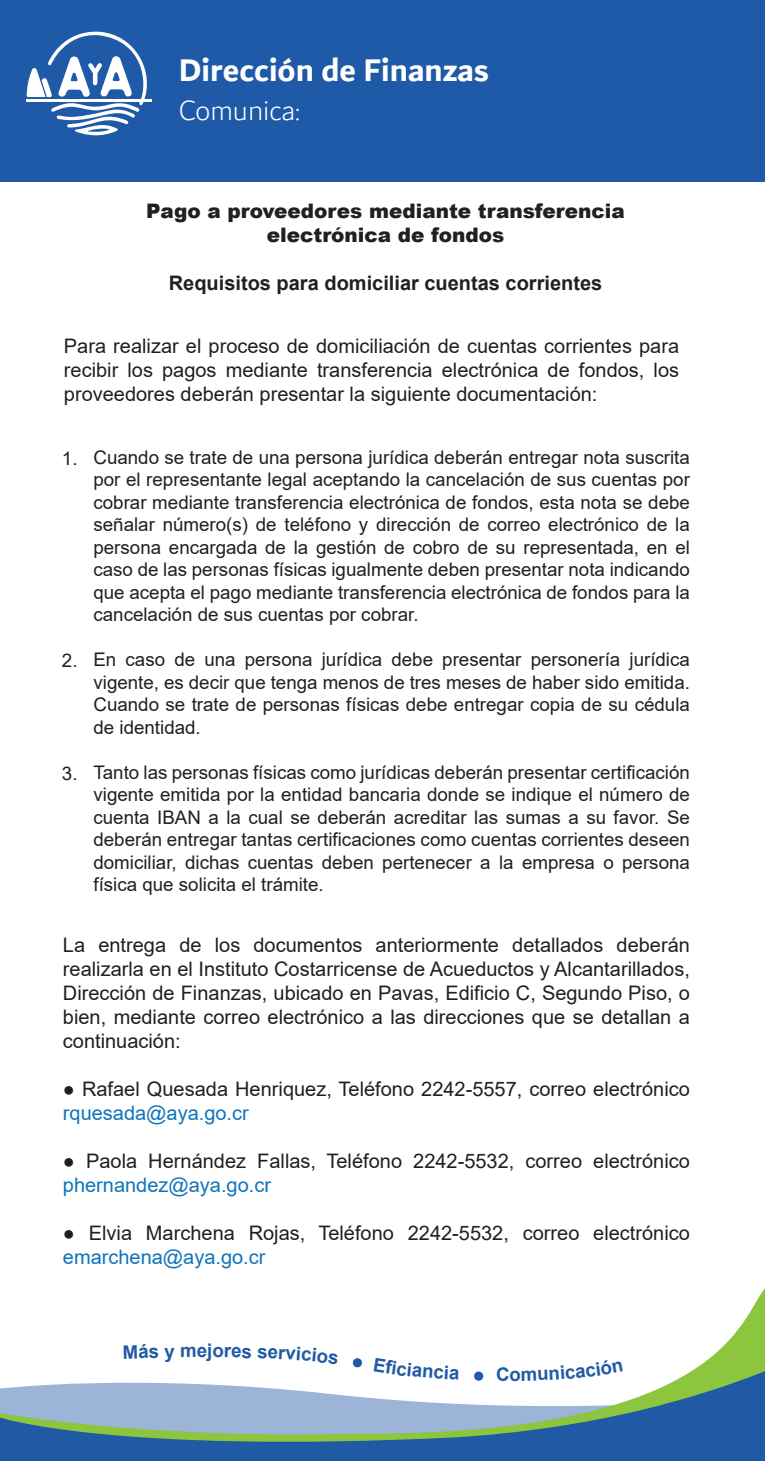
<style>
.page{position:relative;width:765px;height:1462px;background:#fff}
.page>*{position:absolute;margin:0;border:0;box-sizing:border-box;transform-origin:0 0}
.t1{font:700 33.75px "Dubai";color:#fff}
.t2{font:300 30px "Dubai";color:#fff}
.t3{font:20px/24px "Arial";color:#231f20;text-align:justify}
.t4{font:20px "Arial";color:#1074bc}
.t5{font:900 20px/24px "Arial";color:#231f20;text-align:center}
.t6{font:700 20px "Arial";color:#231f20}
.t7{font:18.75px/22.5px "Arial";color:#231f20;text-align:justify}
.t8{font:700 18.75px "Arial";color:#205aa5}
</style>
<div class="page">
<div style="left:0;top:0;width:765px;height:181px;background:#1f5aa9"></div>
<svg style="left:26px;top:31px;width:126px;height:104px"></svg>
<svg style="left:352px;top:1288px;width:413px;height:82px"></svg>
<svg style="left:0;top:1370px;width:765px;height:90px"></svg>
<div style="left:353px;top:1358px;width:9px;height:9px;background:#205aa5;border-radius:50%"></div>
<div style="left:474px;top:1372px;width:9px;height:9px;background:#205aa5;border-radius:50%"></div>
<svg style="left:374px;top:1358px;width:85px;height:22px"></svg>
<svg style="left:510px;top:1360px;width:113px;height:21px"></svg>
<h1 class="t1" style="left:179px;top:50px;width:312px">Dirección de Finanzas</h1>
<h2 class="t2" style="left:179px;top:87px;width:123px">Comunica:</h2>
<p class="t5" style="left:146px;top:198px;width:480px">Pago a proveedores mediante transferencia electrónica de fondos</p>
<p class="t6" style="left:169px;top:269px;width:435px">Requisitos para domiciliar cuentas corrientes</p>
<p class="t3" style="left:64px;top:334px;width:617px">Para realizar el proceso de domiciliación de cuentas corrientes para recibir los pagos mediante transferencia electrónica de fondos, los proveedores deberán presentar la siguiente documentación:</p>
<p class="t7" style="left:62px;top:447px;width:17px">1.</p>
<p class="t7" style="left:62px;top:649px;width:17px">2.</p>
<p class="t7" style="left:62px;top:762px;width:17px">3.</p>
<p class="t7" style="left:93px;top:446px;width:598px">Cuando se trate de una persona jurídica deberán entregar nota suscrita por el representante legal aceptando la cancelación de sus cuentas por cobrar mediante transferencia electrónica de fondos, esta nota se debe señalar número(s) de teléfono y dirección de correo electrónico de la persona encargada de la gestión de cobro de su representada, en el caso de las personas físicas igualmente deben presentar nota indicando que acepta el pago mediante transferencia electrónica de fondos para la cancelación de sus cuentas por cobrar.</p>
<p class="t7" style="left:93px;top:648px;width:598px">En caso de una persona jurídica debe presentar personería jurídica vigente, es decir que tenga menos de tres meses de haber sido emitida.<br>Cuando se trate de personas físicas debe entregar copia de su cédula de identidad.</p>
<p class="t7" style="left:93px;top:761px;width:598px">Tanto las personas físicas como jurídicas deberán presentar certificación vigente emitida por la entidad bancaria donde se indique el número de cuenta IBAN a la cual se deberán acreditar las sumas a su favor. Se deberán entregar tantas certificaciones como cuentas corrientes deseen domiciliar, dichas cuentas deben pertenecer a la empresa o persona física que solicita el trámite.</p>
<p class="t3" style="left:63px;top:933px;width:629px">La entrega de los documentos anteriormente detallados deberán realizarla en el Instituto Costarricense de Acueductos y Alcantarillados, Dirección de Finanzas, ubicado en Pavas, Edificio C, Segundo Piso, o bien, mediante correo electrónico a las direcciones que se detallan a continuación:</p>
<p class="t3" style="left:63px;top:1077px;width:629px">● Rafael Quesada Henriquez, Teléfono 2242-5557, correo electrónico</p>
<p class="t4" style="left:63px;top:1099px;width:187px">rquesada@aya.go.cr</p>
<p class="t3" style="left:63px;top:1149px;width:629px">● Paola Hernández Fallas, Teléfono 2242-5532, correo electrónico</p>
<p class="t4" style="left:63px;top:1171px;width:210px">phernandez@aya.go.cr</p>
<p class="t3" style="left:63px;top:1221px;width:629px">● Elvia Marchena Rojas, Teléfono 2242-5532, correo electrónico</p>
<p class="t4" style="left:63px;top:1243px;width:204px">emarchena@aya.go.cr</p>
<p class="t8" style="left:180px;top:1337px;width:45px">mejo</p>
<p class="t8" style="left:496px;top:1361px;width:15px">C</p>
</div>
